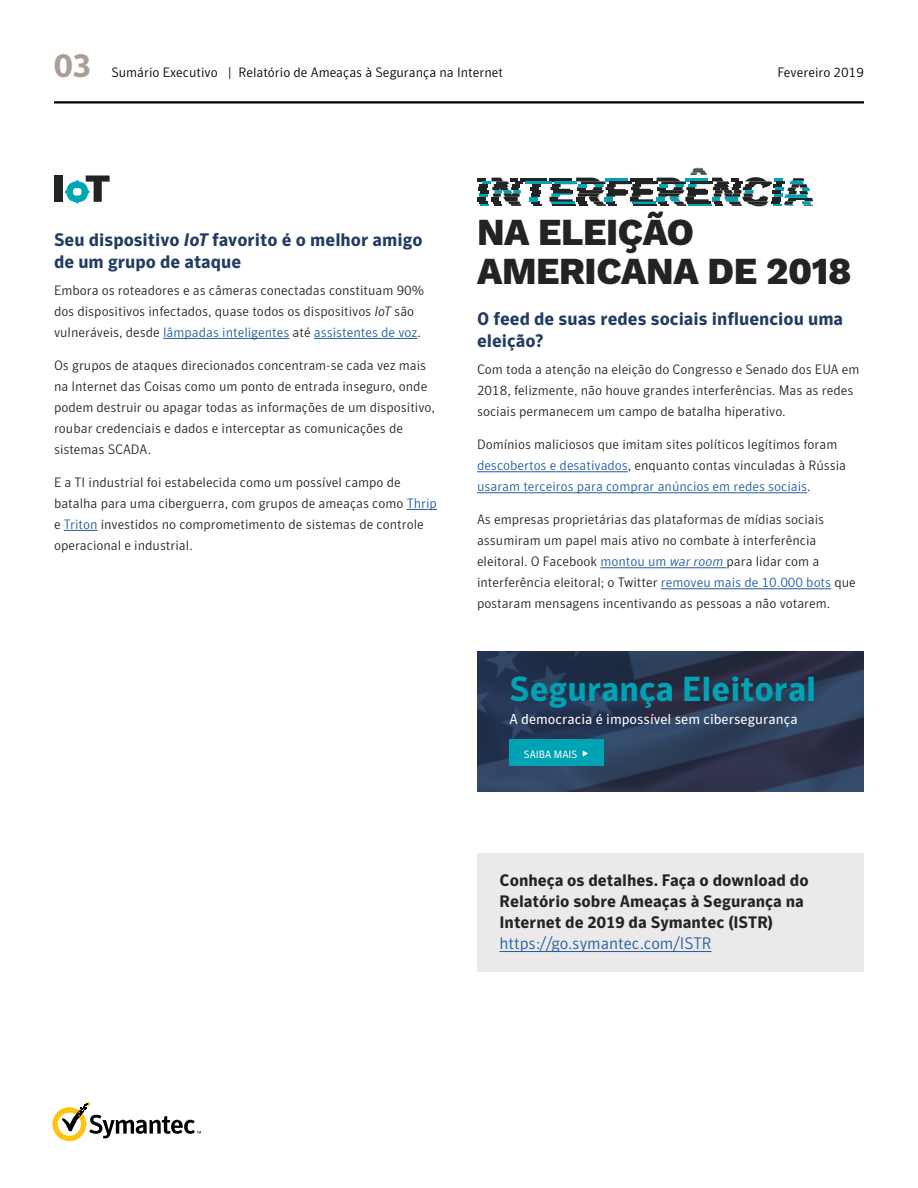
<style>
.page{position:relative;width:918px;height:1188px;background:#fff}
.page>*{position:absolute;margin:0;border:0;box-sizing:border-box;transform-origin:0 0}
.t1{font:800 37.5px/39px "Work Sans";letter-spacing:-.01em;color:#222424}
.t2{font:700 34.5px "Symantec Sans";color:#00a3b4}
.t3{font:700 33px "Symantec Sans";color:#aa9e97}
.t4{font:700 18px/21.6px "Symantec Sans";color:#213c60}
.t5{font:700 16.5px/21px "Symantec Sans";color:#222424}
.t6{font:300 16.5px "Symantec Sans";color:#215e9e}
.t7{font:14.25px "Symantec Sans";color:#fff}
.t8{font:300 13.5px/21px "Symantec Sans";color:#222424}
.t9{font:300 13.5px "Symantec Sans";color:#000}
.t10{font:10.5px "Symantec Sans";color:#fff}
.s1{font-style:italic}
.s2{color:#215e9e}
.s3{font-style:italic;color:#215e9e}
</style>
<div class="page">
<svg style="left:52px;top:1102px;width:149px;height:39px"></svg>
<hr style="left:54px;top:101px;width:810px;height:3px;background:#000">
<div style="left:477px;top:853px;width:387px;height:118px;background:#ebe9e9"></div>
<hr style="left:500px;top:951px;width:212px;height:1px;background:#215e9e">
<hr style="left:163px;top:338px;width:126px;height:1px;background:#215e9e">
<hr style="left:314px;top:338px;width:103px;height:1px;background:#215e9e">
<hr style="left:407px;top:509px;width:30px;height:1px;background:#215e9e">
<hr style="left:64px;top:530px;width:34px;height:1px;background:#215e9e">
<hr style="left:477px;top:472px;width:151px;height:1px;background:#215e9e">
<hr style="left:477px;top:493px;width:330px;height:1px;background:#215e9e">
<hr style="left:600px;top:568px;width:126px;height:1px;background:#215e9e">
<hr style="left:661px;top:589px;width:170px;height:1px;background:#215e9e">
<hr style="left:521px;top:178px;width:26px;height:3px;background:#222424">
<hr style="left:525px;top:181px;width:27px;height:3px;background:#00a4b7">
<svg style="left:530px;top:184px;width:11px;height:22px"></svg>
<div style="left:529px;top:197px;width:9px;height:5px;background:#00a4b7"></div>
<svg style="left:477px;top:178px;width:46px;height:28px"></svg>
<svg style="left:549px;top:168px;width:264px;height:38px"></svg>
<div style="left:54px;top:176px;width:8px;height:26px;background:#212424"></div>
<svg style="left:65px;top:176px;width:45px;height:27px"></svg>
<svg style="left:477px;top:651px;width:387px;height:141px;background:#2a3752"></svg>
<div style="left:509px;top:739px;width:95px;height:27px;background:#00a3b4"></div>
<h3 class="t3" style="left:54px;top:46px;width:39px">03</h3>
<p class="t9" style="left:111px;top:64px;width:393px">Sumário Executivo | Relatório de Ameaças à Segurança na Internet</p>
<p class="t9" style="left:777px;top:64px;width:88px">Fevereiro 2019</p>
<h3 class="t4" style="left:54px;top:229px;width:370px">Seu dispositivo <span class="s1">IoT</span> favorito é o melhor amigo de um grupo de ataque</h3>
<p class="t8" style="left:54px;top:279px;width:372px">Embora os roteadores e as câmeras conectadas constituam 90% dos dispositivos infectados, quase todos os dispositivos <span class="s1">IoT</span> são vulneráveis, desde <span class="s2">lâmpadas inteligentes</span> até <span class="s2">assistentes de voz</span>.</p>
<p class="t8" style="left:54px;top:354px;width:382px">Os grupos de ataques direcionados concentram-se cada vez mais na Internet das Coisas como um ponto de entrada inseguro, onde podem destruir ou apagar todas as informações de um dispositivo, roubar credenciais e dados e interceptar as comunicações de sistemas SCADA.</p>
<p class="t8" style="left:54px;top:471px;width:384px">E a TI industrial foi estabelecida como um possível campo de batalha para uma ciberguerra, com grupos de ameaças como <span class="s2">Thrip </span>e <span class="s2">Triton</span> investidos no comprometimento de sistemas de controle operacional e industrial.</p>
<h1 class="t1" style="left:477px;top:215px;width:376px">NA ELEIÇÃO<br>AMERICANA DE 2018</h1>
<h3 class="t4" style="left:477px;top:308px;width:368px">O feed de suas redes sociais influenciou uma eleição?</h3>
<p class="t8" style="left:477px;top:359px;width:384px">Com toda a atenção na eleição do Congresso e Senado dos EUA em<br>2018, felizmente, não houve grandes interferências. Mas as redes sociais permanecem um campo de batalha hiperativo.</p>
<p class="t8" style="left:477px;top:434px;width:371px">Domínios maliciosos que imitam sites políticos legítimos foram <span class="s2">descobertos e desativados</span>, enquanto contas vinculadas à Rússia <span class="s2">usaram terceiros para comprar anúncios em redes sociais</span>.</p>
<p class="t8" style="left:477px;top:509px;width:380px">As empresas proprietárias das plataformas de mídias sociais assumiram um papel mais ativo no combate à interferência eleitoral. O Facebook <span class="s2">montou um</span> <span class="s3">war room</span> para lidar com a interferência eleitoral; o Twitter <span class="s2">removeu mais de 10.000 bots</span> que postaram mensagens incentivando as pessoas a não votarem.</p>
<h2 class="t2" style="left:509px;top:668px;width:308px">Segurança Eleitoral</h2>
<p class="t7" style="left:509px;top:710px;width:290px">A democracia é impossível sem cibersegurança</p>
<p class="t10" style="left:524px;top:748px;width:55px">SAIBA MAIS</p>
<p class="t5" style="left:500px;top:870px;width:311px">Conheça os detalhes. Faça o download do<br>Relatório sobre Ameaças à Segurança na<br>Internet de 2019 da Symantec (ISTR)</p>
<p class="t6" style="left:500px;top:934px;width:214px">https://go.symantec.com/ISTR</p>
</div>
